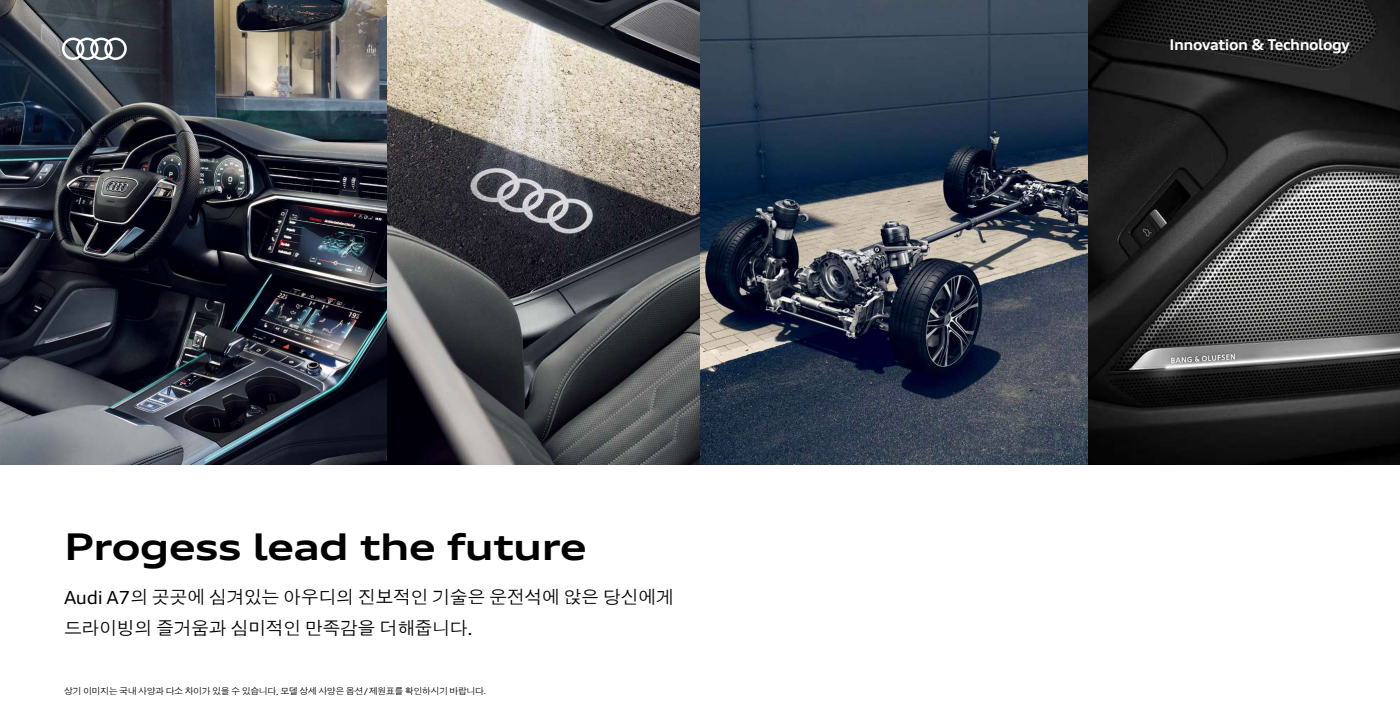
<style>
.page{position:relative;width:1400px;height:720px;background:#fff}
.page>*{position:absolute;margin:0;border:0;box-sizing:border-box;transform-origin:0 0}
.t1{font:700 expanded 37px "Audi Type";letter-spacing:-.025em;color:#000}
.t2{font:18px/31px "Audi Type KR";letter-spacing:-.025em;color:#000}
.t3{font:700 expanded 15px "Audi Type";letter-spacing:-.025em;color:#fff}
.t4{font:9px "Audi Type KR";letter-spacing:-.05em;color:#000}
.s1{font-family:"Audi Type";font-stretch:expanded}
.s2{font-family:"Audi Type";font-stretch:expanded;font-size:8px}
</style>
<div class="page">
<img style="left:0;top:0;width:388px;height:465px">
<img style="left:388px;top:0;width:312px;height:465px">
<img style="left:1088px;top:0;width:312px;height:465px">
<img style="left:700px;top:0;width:387px;height:465px">
<svg style="left:62px;top:38px;width:65px;height:22px"></svg>
<h1 class="t1" style="left:64px;top:524px;width:524px">Progess lead the future</h1>
<p class="t2" style="left:64px;top:581px;width:611px"><span class="s1">Audi A7</span>의 곳곳에 심겨있는 아우디의 진보적인 기술은 운전석에 앉은 당신에게 드라이빙의 즐거움과 심미적인 만족감을 더해줍니다<span class="s1">.</span></p>
<p class="t4" style="left:64px;top:686px;width:424px">상기 이미지는 국내 사양과 다소 차이가 있을 수 있습니다<span class="s1">.</span> 모델 상세 사양은 옵션<span class="s1">/</span>제원표를 확인하시기 바랍니다<span class="s2">.</span></p>
<p class="t3" style="left:1170px;top:35px;width:182px">Innovation &amp; Technology</p>
</div>
